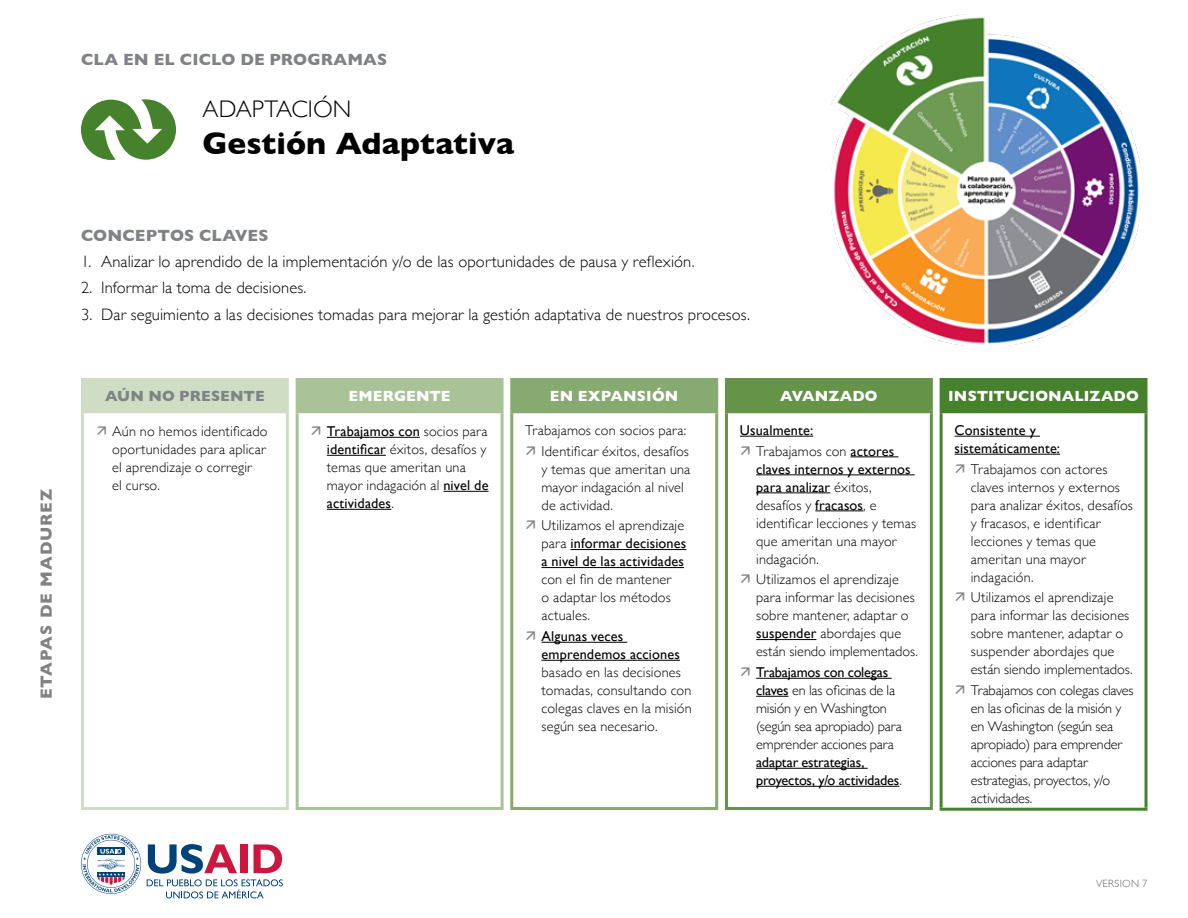
<style>
.page{position:relative;width:1188px;height:918px;background:#fff}
.page>*{position:absolute;margin:0;border:0;box-sizing:border-box;transform-origin:0 0}
.t1{font:700 31.5px "Gill Sans";color:#000}
.t2{font:300 24px "Gill Sans";letter-spacing:.005em;color:#000}
.t3{font:300 16.5px "Gill Sans";letter-spacing:.005em;color:#000}
.t4{font:700 16.5px "Gill Sans";letter-spacing:.01em;color:#808285}
.t5{font:700 16.5px "Gill Sans";letter-spacing:.05em;color:#808285}
.t6{font:700 15px "Gill Sans";letter-spacing:.005em;color:#fff}
.t7{font:700 15px "Gill Sans";letter-spacing:.005em;color:#808285}
.t8{font:300 14.25px/18px "Gill Sans";letter-spacing:.01em;color:#000}
.t9{font:300 14.25px/18px "Gill Sans";letter-spacing:-.01em;color:#000}
.t10{font:14.25px/18px "Gill Sans";letter-spacing:.01em;color:#000}
.t11{font:14.25px/18px "Gill Sans";letter-spacing:-.01em;color:#000}
.t12{font:300 10.5px "Gill Sans";letter-spacing:.03em;color:#636466}
.s1{font-weight:400}
.s2{font-weight:300}
</style>
<div class="page">
<div style="left:82px;top:380px;width:205px;height:32px;background:#cfddc5"></div>
<hr style="left:81px;top:378px;width:208px;height:3px;background:#cfddc5">
<hr style="left:81px;top:381px;width:3px;height:29px;background:#cfddc5">
<hr style="left:286px;top:381px;width:3px;height:29px;background:#cfddc5">
<hr style="left:81px;top:413px;width:3px;height:394px;background:#cfddc5">
<hr style="left:286px;top:413px;width:3px;height:394px;background:#cfddc5">
<hr style="left:81px;top:807px;width:208px;height:3px;background:#cfddc5">
<hr style="left:81px;top:410px;width:208px;height:3px;background:#cfddc5">
<div style="left:297px;top:380px;width:205px;height:32px;background:#a9c297"></div>
<hr style="left:296px;top:378px;width:208px;height:3px;background:#a9c297">
<hr style="left:296px;top:381px;width:3px;height:29px;background:#a9c297">
<hr style="left:501px;top:381px;width:3px;height:29px;background:#a9c297">
<hr style="left:296px;top:413px;width:3px;height:394px;background:#a9c297">
<hr style="left:501px;top:413px;width:3px;height:394px;background:#a9c297">
<hr style="left:296px;top:807px;width:208px;height:3px;background:#a9c297">
<hr style="left:296px;top:410px;width:208px;height:3px;background:#a9c297">
<hr style="left:327px;top:437px;width:93px;height:1px;background:#000">
<hr style="left:327px;top:455px;width:59px;height:1px;background:#000">
<hr style="left:443px;top:491px;width:46px;height:1px;background:#000">
<hr style="left:327px;top:509px;width:64px;height:1px;background:#000">
<div style="left:512px;top:380px;width:205px;height:32px;background:#86aa6f"></div>
<hr style="left:510px;top:378px;width:208px;height:3px;background:#86aa6f">
<hr style="left:510px;top:381px;width:3px;height:29px;background:#86aa6f">
<hr style="left:715px;top:381px;width:3px;height:29px;background:#86aa6f">
<hr style="left:510px;top:413px;width:3px;height:394px;background:#86aa6f">
<hr style="left:715px;top:413px;width:3px;height:394px;background:#86aa6f">
<hr style="left:510px;top:807px;width:208px;height:3px;background:#86aa6f">
<hr style="left:510px;top:410px;width:208px;height:3px;background:#86aa6f">
<hr style="left:571px;top:549px;width:115px;height:1px;background:#000">
<hr style="left:542px;top:567px;width:142px;height:1px;background:#000">
<hr style="left:542px;top:642px;width:85px;height:1px;background:#000">
<hr style="left:542px;top:660px;width:138px;height:1px;background:#000">
<div style="left:726px;top:380px;width:205px;height:32px;background:#659449"></div>
<hr style="left:725px;top:378px;width:208px;height:3px;background:#659449">
<hr style="left:725px;top:381px;width:3px;height:29px;background:#659449">
<hr style="left:930px;top:381px;width:3px;height:29px;background:#659449">
<hr style="left:725px;top:413px;width:3px;height:394px;background:#659449">
<hr style="left:930px;top:413px;width:3px;height:394px;background:#659449">
<hr style="left:725px;top:807px;width:208px;height:3px;background:#659449">
<hr style="left:725px;top:410px;width:208px;height:3px;background:#659449">
<hr style="left:740px;top:436px;width:73px;height:1px;background:#000">
<hr style="left:851px;top:457px;width:47px;height:1px;background:#000">
<hr style="left:756px;top:475px;width:159px;height:1px;background:#000">
<hr style="left:756px;top:493px;width:74px;height:1px;background:#000">
<hr style="left:815px;top:511px;width:48px;height:1px;background:#000">
<hr style="left:756px;top:639px;width:60px;height:1px;background:#000">
<hr style="left:756px;top:678px;width:136px;height:1px;background:#000">
<hr style="left:756px;top:696px;width:32px;height:1px;background:#000">
<hr style="left:756px;top:768px;width:112px;height:1px;background:#000">
<hr style="left:756px;top:786px;width:143px;height:1px;background:#000">
<div style="left:941px;top:380px;width:205px;height:32px;background:#46812b"></div>
<hr style="left:940px;top:378px;width:208px;height:3px;background:#46812b">
<hr style="left:940px;top:381px;width:3px;height:29px;background:#46812b">
<svg style="left:1146px;top:381px;width:2px;height:29px"></svg>
<hr style="left:940px;top:413px;width:3px;height:395px;background:#46812b">
<svg style="left:1144px;top:413px;width:4px;height:395px"></svg>
<hr style="left:940px;top:808px;width:208px;height:3px;background:#46812b">
<hr style="left:940px;top:410px;width:208px;height:3px;background:#46812b">
<hr style="left:955px;top:436px;width:85px;height:1px;background:#000">
<hr style="left:955px;top:454px;width:105px;height:1px;background:#000">
<svg style="left:81px;top:834px;width:60px;height:60px"></svg>
<svg style="left:147px;top:844px;width:136px;height:54px"></svg>
<img style="left:831px;top:14px;width:309px;height:332px">
<svg style="left:81px;top:99px;width:95px;height:61px"></svg>
<p class="t5" style="left:33px;top:699px;width:212px;rotate:-90deg">ETAPAS DE MADUREZ</p>
<p class="t4" style="left:81px;top:47px;width:308px">CLA EN EL CICLO DE PROGRAMAS</p>
<h2 class="t2" style="left:202px;top:90px;width:150px">ADAPTACIÓN</h2>
<h1 class="t1" style="left:202px;top:118px;width:313px">Gestión Adaptativa</h1>
<p class="t4" style="left:81px;top:222px;width:189px">CONCEPTOS CLAVES</p>
<p class="t3" style="left:81px;top:249px;width:615px">1. Analizar lo aprendido de la implementación y/o de las oportunidades de pausa y reflexión.</p>
<p class="t3" style="left:81px;top:275px;width:227px">2. Informar la toma de decisiones.</p>
<p class="t3" style="left:81px;top:301px;width:670px">3. Dar seguimiento a las decisiones tomadas para mejorar la gestión adaptativa de nuestros procesos.</p>
<p class="t7" style="left:105px;top:384px;width:161px">AÚN NO PRESENTE</p>
<p class="t8" style="left:112px;top:422px;width:157px">Aún no hemos identificado oportunidades para aplicar el aprendizaje o corregir<br>el curso.</p>
<p class="t6" style="left:349px;top:384px;width:104px">EMERGENTE</p>
<p class="t8" style="left:327px;top:422px;width:163px"><span class="s1">Trabajamos con</span> socios para <span class="s1">identificar</span> éxitos, desafíos y temas que ameritan una mayor indagación al <span class="s1">nivel de actividades</span>.</p>
<p class="t6" style="left:550px;top:384px;width:130px">EN EXPANSIÓN</p>
<p class="t8" style="left:525px;top:419px;width:165px;line-height:20.7px;text-align:right">Trabajamos con socios para:<br>Identificar éxitos, desafíos</p>
<p class="t8" style="left:542px;top:459px;width:150px">y temas que ameritan una mayor indagación al nivel de actividad.</p>
<p class="t10" style="left:542px;top:517px;width:146px"><span class="s2">Utilizamos el aprendizaje para</span> informar decisiones a nivel de las actividades</p>
<p class="t8" style="left:542px;top:570px;width:131px;text-align:justify">con el fin de mantener o adaptar los métodos actuales.</p>
<p class="t10" style="left:542px;top:627px;width:140px">Algunas veces emprendemos acciones</p>
<p class="t8" style="left:542px;top:663px;width:152px">basado en las decisiones tomadas, consultando con colegas claves en la misión según sea necesario.</p>
<p class="t6" style="left:780px;top:384px;width:99px">AVANZADO</p>
<p class="t10" style="left:756px;top:420px;width:140px;line-height:20.7px;text-indent:-16px">Usualmente:<br><span class="s2">Trabajamos con</span> actores</p>
<p class="t8" style="left:756px;top:459px;width:162px"><span class="s1">claves internos y externos para analizar</span> éxitos, desafíos y <span class="s1">fracasos</span>, e identificar lecciones y temas que ameritan una mayor indagación.</p>
<p class="t8" style="left:756px;top:570px;width:163px">Utilizamos el aprendizaje para informar las decisiones sobre mantener, adaptar o <span class="s1">suspender</span> abordajes que están siendo implementados.</p>
<p class="t9" style="left:756px;top:663px;width:147px"><span class="s1">Trabajamos con colegas claves</span> en las oficinas de la misión y en Washington (según sea apropiado) para emprender acciones para</p>
<p class="t11" style="left:756px;top:753px;width:147px">adaptar estrategias, proyectos, y/o actividades<span class="s2">.</span></p>
<p class="t6" style="left:948px;top:384px;width:192px">INSTITUCIONALIZADO</p>
<p class="t10" style="left:955px;top:421px;width:107px">Consistente y sistemáticamente:</p>
<p class="t8" style="left:971px;top:459px;width:164px">Trabajamos con actores claves internos y externos para analizar éxitos, desafíos y fracasos, e identificar lecciones y temas que ameritan una mayor indagación.</p>
<p class="t8" style="left:971px;top:588px;width:163px">Utilizamos el aprendizaje para informar las decisiones sobre mantener, adaptar o suspender abordajes que están siendo implementados.</p>
<p class="t9" style="left:971px;top:681px;width:164px">Trabajamos con colegas claves en las oficinas de la misión y en Washington (según sea apropiado) para emprender acciones para adaptar estrategias, proyectos, y/o actividades.</p>
<p class="t12" style="left:1096px;top:875px;width:53px">VERSION 7</p>
</div>
